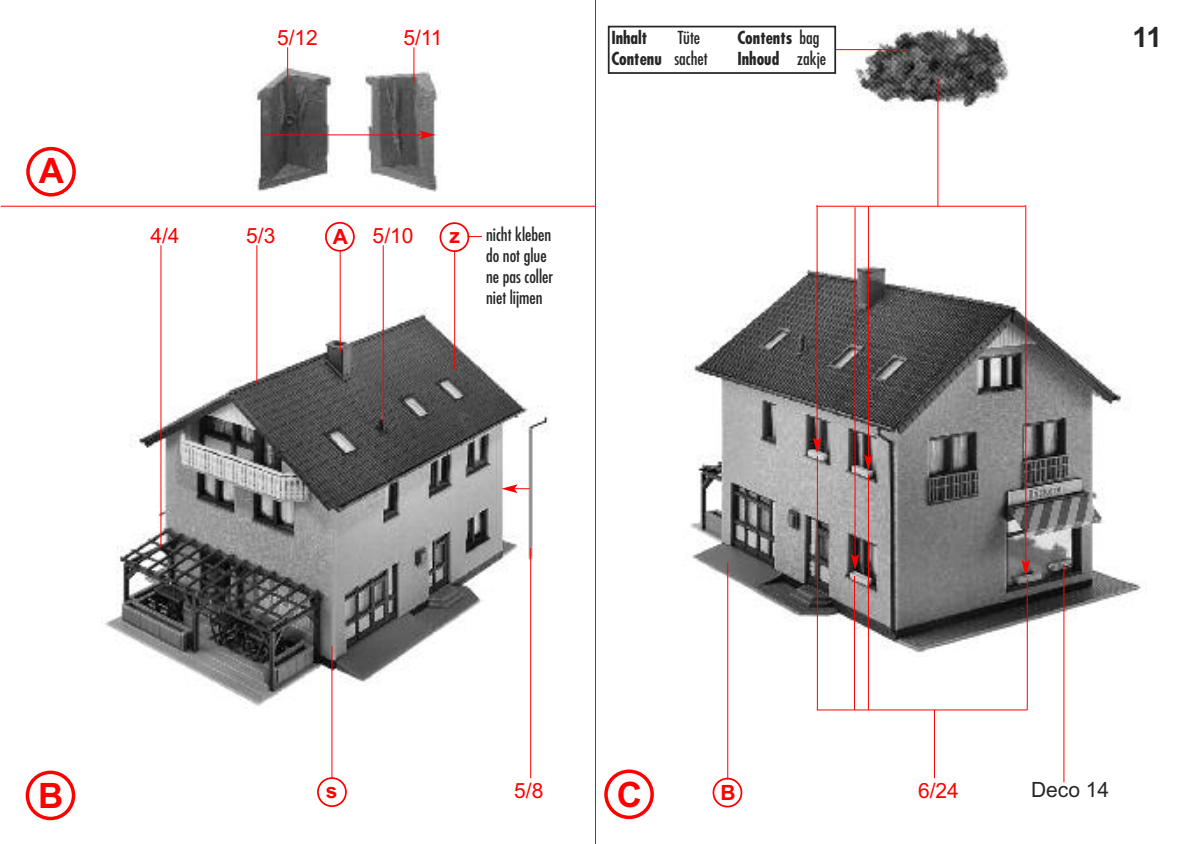
<style>
.page{position:relative;width:1191px;height:844px;background:#fff}
.page>*{position:absolute;margin:0;border:0;box-sizing:border-box;transform-origin:0 0}
.t1{font:700 35px "Arial";color:#f00}
.t2{font:700 28px "Arial";color:#272627}
.t3{font:21px "Arial";color:#f00}
.t4{font:21px "Arial";color:#272627}
.t5{font:700 21px "Arial";color:#f00}
.t6{font:condensed 17.5px/21px "Futura Std";color:#272627}
.t7{font:700 condensed 17.5px "Futura Std";color:#272627}
.s1{font-weight:400}
.s2{font-family:"Arial";font-weight:700;font-stretch:normal;font-size:21px;color:#f00}
</style>
<div class="page">
<img style="left:105px;top:308px;width:443px;height:400px">
<img style="left:685px;top:256px;width:457px;height:400px">
<img style="left:252px;top:66px;width:186px;height:126px">
<hr style="left:595px;top:0;width:1px;height:843px;background:#f00">
<hr style="left:1px;top:206px;width:594px;height:1px;background:#f00">
<hr style="left:816px;top:206px;width:209px;height:1px;background:#f00">
<svg style="left:26px;top:147px;width:50px;height:49px"></svg>
<svg style="left:26px;top:770px;width:49px;height:50px"></svg>
<svg style="left:604px;top:769px;width:50px;height:49px"></svg>
<svg style="left:325px;top:222px;width:30px;height:29px"></svg>
<svg style="left:712px;top:777px;width:30px;height:30px"></svg>
<hr style="left:287px;top:47px;width:1px;height:38px;background:#f00">
<hr style="left:413px;top:47px;width:1px;height:35px;background:#f00">
<hr style="left:817px;top:709px;width:210px;height:1px;background:#f00">
<hr style="left:1026px;top:579px;width:1px;height:130px;background:#f00">
<hr style="left:817px;top:455px;width:1px;height:254px;background:#f00">
<hr style="left:854px;top:575px;width:1px;height:134px;background:#f00">
<hr style="left:868px;top:474px;width:1px;height:235px;background:#f00">
<hr style="left:383px;top:245px;width:1px;height:179px;background:#f00">
<hr style="left:256px;top:245px;width:1px;height:138px;background:#f00">
<hr style="left:160px;top:245px;width:1px;height:302px;background:#f00">
<hr style="left:331px;top:646px;width:1px;height:132px;background:#f00">
<hr style="left:454px;top:250px;width:1px;height:119px;background:#f00">
<hr style="left:340px;top:250px;width:1px;height:102px;background:#f00">
<hr style="left:530px;top:548px;width:1px;height:230px;background:#f00">
<hr style="left:934px;top:709px;width:1px;height:69px;background:#f00">
<hr style="left:727px;top:562px;width:1px;height:217px;background:#f00">
<hr style="left:264px;top:134px;width:158px;height:1px;background:#f00">
<svg style="left:419px;top:130px;width:16px;height:9px"></svg>
<hr style="left:816px;top:205px;width:1px;height:235px;background:#f00">
<svg style="left:812px;top:437px;width:9px;height:16px"></svg>
<hr style="left:854px;top:207px;width:1px;height:349px;background:#f00">
<svg style="left:850px;top:553px;width:9px;height:17px"></svg>
<hr style="left:868px;top:206px;width:1px;height:251px;background:#f00">
<svg style="left:864px;top:454px;width:8px;height:16px"></svg>
<hr style="left:1025px;top:205px;width:1px;height:357px;background:#f00">
<svg style="left:1021px;top:559px;width:9px;height:16px"></svg>
<svg style="left:501px;top:484px;width:29px;height:9px"></svg>
<img style="left:853px;top:26px;width:156px;height:85px">
<svg style="left:317px;top:777px;width:30px;height:29px"></svg>
<svg style="left:439px;top:222px;width:43px;height:30px"></svg>
<div style="left:608px;top:26px;width:228px;height:48px;border:2px solid #272627"></div>
<hr style="left:1063px;top:563px;width:1px;height:219px;background:#f00">
<hr style="left:937px;top:78px;width:1px;height:128px;background:#f00">
<hr style="left:835px;top:49px;width:74px;height:1px;background:#f00">
<h1 class="t1" style="left:39px;top:150px;width:27px">A</h1>
<p class="t3" style="left:277px;top:25px;width:42px">5/12</p>
<p class="t3" style="left:403px;top:25px;width:41px">5/11</p>
<p class="t7" style="left:611px;top:30px;width:37px">Inhalt</p>
<p class="t6" style="left:678px;top:28px;width:24px">Tüte</p>
<p class="t7" style="left:737px;top:30px;width:84px">Contents <span class="s1">bag</span></p>
<p class="t7" style="left:611px;top:51px;width:98px">Contenu <span class="s1">sachet</span></p>
<p class="t7" style="left:737px;top:51px;width:90px">Inhoud <span class="s1">zakje</span></p>
<p class="t3" style="left:150px;top:223px;width:31px">4/4</p>
<p class="t3" style="left:246px;top:223px;width:31px">5/3</p>
<p class="t3" style="left:373px;top:223px;width:42px">5/10</p>
<p class="t5" style="left:333px;top:224px;width:17px">A</p>
<p class="t6" style="left:486px;top:225px;width:69px;text-indent:-36px"><span class="s2">z</span> nicht kleben do not glue ne pas coller niet lijmen</p>
<h2 class="t2" style="left:1132px;top:21px;width:31px">11</h2>
<h1 class="t1" style="left:38px;top:774px;width:27px">B</h1>
<h1 class="t1" style="left:617px;top:773px;width:27px">C</h1>
<p class="t3" style="left:514px;top:778px;width:31px">5/8</p>
<p class="t3" style="left:918px;top:778px;width:42px">6/24</p>
<p class="t5" style="left:720px;top:780px;width:17px">B</p>
<p class="t5" style="left:326px;top:777px;width:13px">s</p>
<p class="t4" style="left:1031px;top:777px;width:80px">Deco 14</p>
</div>
